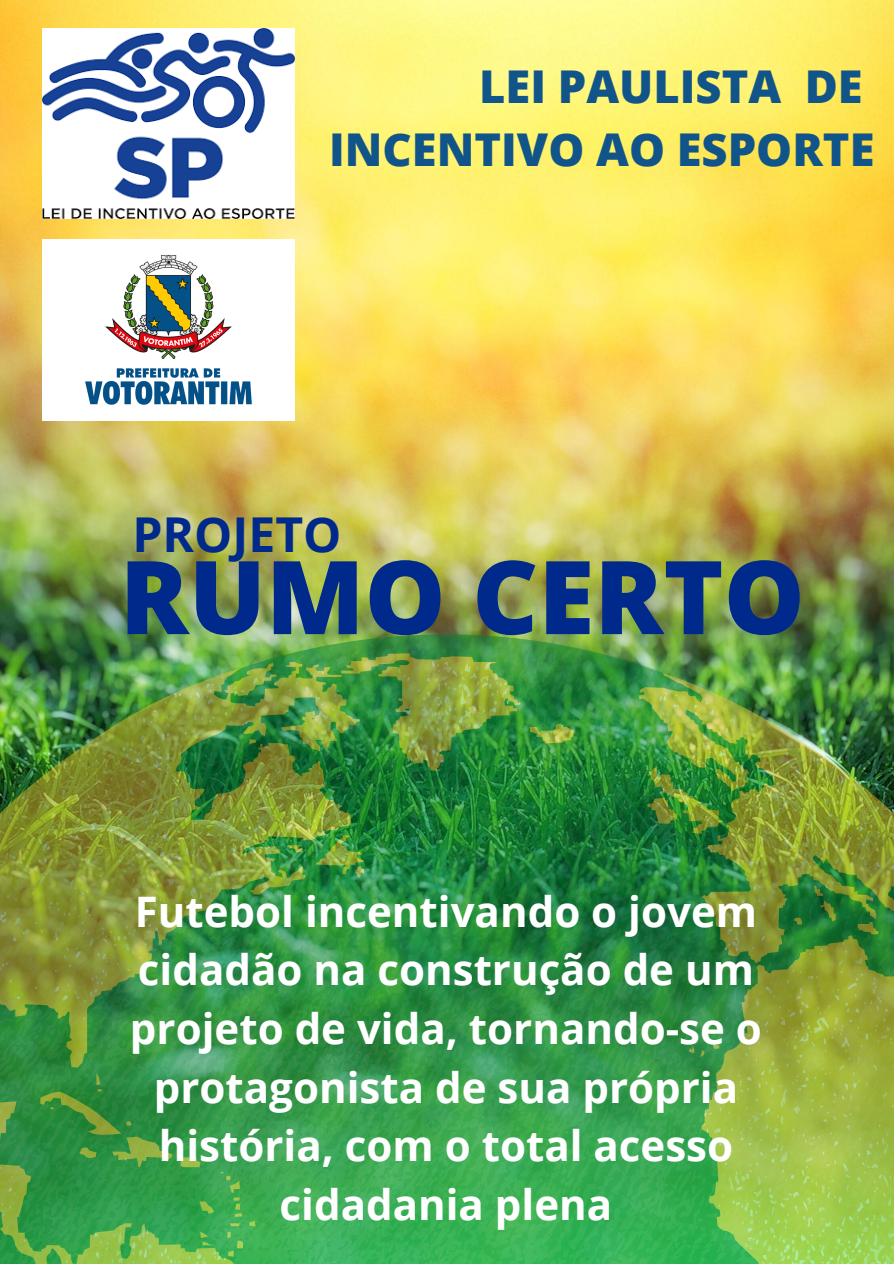
<style>
.page{position:relative;width:894px;height:1264px;background:#fff}
.page>*{position:absolute;margin:0;border:0;box-sizing:border-box;transform-origin:0 0}
.t1{font:800 101.85px "Open Sans";color:#00298c}
.t2{font:700 48px "Open Sans";color:#00298c}
.t3{font:800 45.15px/63px "Open Sans";color:#10548a;text-align:right}
.t4{font:700 42px/58.5px "Open Sans";color:#fff;text-align:center}
</style>
<div class="page">
<img style="left:0;top:0;width:893px;height:632px">
<img style="left:0;top:632px;width:893px;height:25px">
<img style="left:0;top:662px;width:893px;height:601px">
<img style="left:43px;top:28px;width:251px;height:191px">
<img style="left:43px;top:240px;width:251px;height:180px">
<p class="t3" style="left:329px;top:54px;width:546px">LEI PAULISTA DE<br>INCENTIVO AO ESPORTE</p>
<p class="t2" style="left:132px;top:500px;width:210px">PROJETO</p>
<h1 class="t1" style="left:120px;top:525px;width:686px">RUMO CERTO</h1>
<p class="t4" style="left:130px;top:881px;width:633px">Futebol incentivando o jovem cidadão na construção de um projeto de vida, tornando-se o protagonista de sua própria história, com o total acesso cidadania plena</p>
</div>
